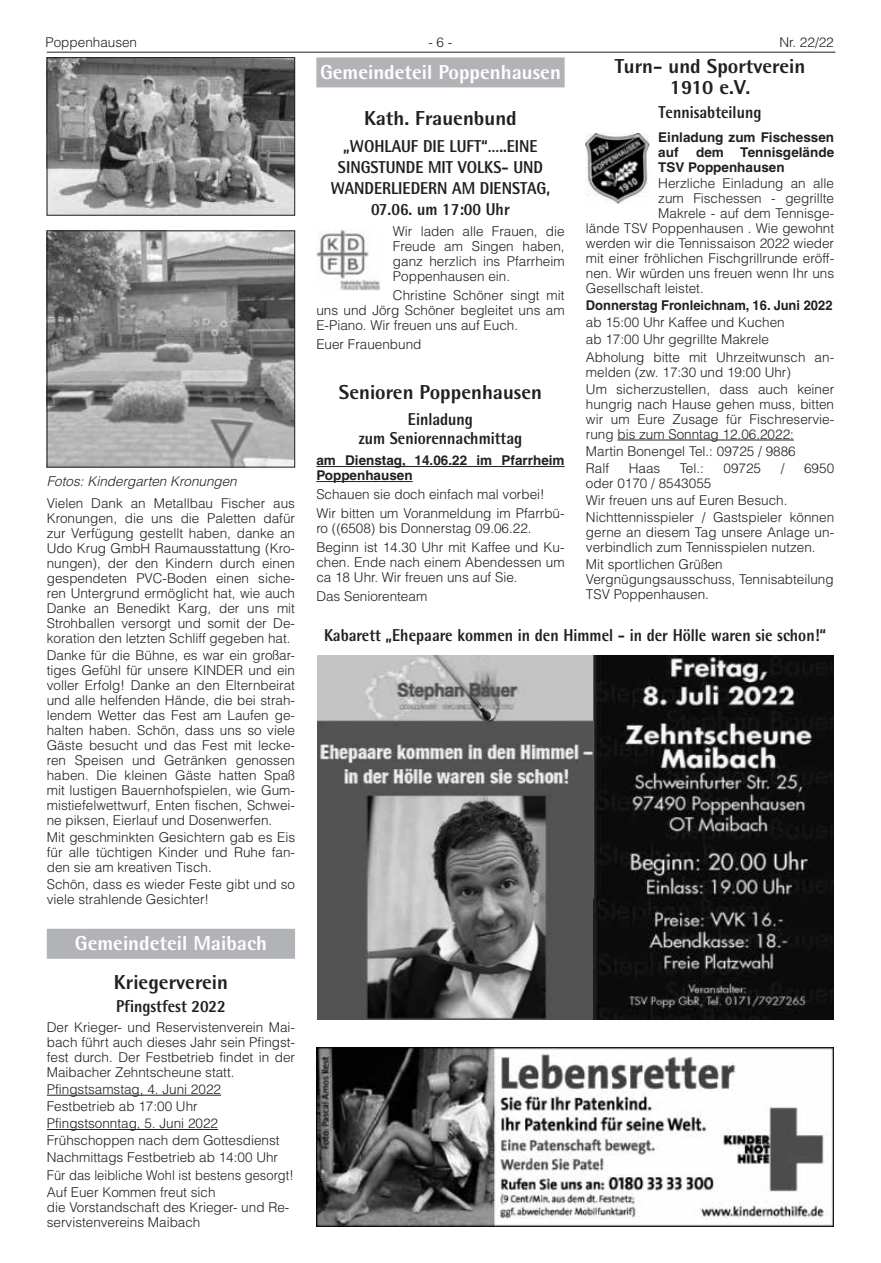
<style>
.page{position:relative;width:881px;height:1263px;background:#fff}
.page>*{position:absolute;margin:0;border:0;box-sizing:border-box;transform-origin:0 0}
.t1{font:800 20.25px/21px "Agfa Rotis Semisans";color:#231f20;text-align:center}
.t2{font:800 20.25px "Agfa Rotis Semisans";color:#fff}
.t3{font:800 17.25px/21px "Agfa Rotis Semisans";color:#231f20;text-align:center;scale:.9 1}
.t4{font:300 13.5px/15px "Helvetica LT";color:#231f20}
.t5{font:700 13.5px/15px "Helvetica LT";color:#231f20}
.t6{font:700 13.5px "Helvetica LT";color:#231f20;scale:.96 1}
.t7{font:italic 300 13.5px "Helvetica LT";color:#231f20}
</style>
<div class="page">
<hr style="left:47px;top:52px;width:788px;height:1px;background:#231f20">
<div style="left:47px;top:929px;width:248px;height:30px;background:#b2b3b7"></div>
<hr style="left:47px;top:1095px;width:174px;height:1px;background:#231f20">
<hr style="left:47px;top:1129px;width:171px;height:1px;background:#231f20">
<img style="left:49px;top:59px;width:244px;height:154px">
<div style="left:47px;top:57px;width:248px;height:158px;border:1px solid #231f20"></div>
<img style="left:49px;top:233px;width:244px;height:232px">
<div style="left:47px;top:231px;width:248px;height:236px;border:1px solid #231f20"></div>
<div style="left:316px;top:57px;width:248px;height:30px;background:#b2b3b7"></div>
<hr style="left:316px;top:466px;width:248px;height:1px;background:#231f20">
<hr style="left:316px;top:481px;width:96px;height:1px;background:#231f20">
<img style="left:316px;top:229px;width:64px;height:61px">
<hr style="left:617px;top:440px;width:176px;height:1px;background:#231f20">
<img style="left:585px;top:134px;width:64px;height:69px">
<img style="left:317px;top:655px;width:516px;height:364px">
<img style="left:316px;top:1048px;width:517px;height:179px">
<p class="t4" style="left:45px;top:34px;width:93px">Poppenhausen</p>
<p class="t4" style="left:428px;top:34px;width:26px">- 6 -</p>
<p class="t4" style="left:779px;top:34px;width:56px">Nr. 22/22</p>
<p class="t7" style="left:47px;top:472px;width:191px">Fotos: Kindergarten Kronungen</p>
<p class="t4" style="left:47px;top:496px;width:250px;text-align:justify">Vielen Dank an Metallbau Fischer aus Kronungen, die uns die Paletten dafür zur Verfügung gestellt haben, danke an Udo Krug GmbH Raumausstattung (Kro&shy;nungen), der den Kindern durch einen gespendeten PVC-Boden einen siche&shy;ren Untergrund ermöglicht hat, wie auch Danke an Benedikt Karg, der uns mit Strohballen versorgt und somit der De&shy;koration den letzten Schliff gegeben hat.</p>
<p class="t4" style="left:47px;top:648px;width:250px;text-align:justify">Danke für die Bühne, es war ein großar&shy;tiges Gefühl für unsere KINDER und ein voller Erfolg! Danke an den Elternbeirat und alle helfenden Hände, die bei strah&shy;lendem Wetter das Fest am Laufen ge&shy;halten haben. Schön, dass uns so viele Gäste besucht und das Fest mit lecke&shy;ren Speisen und Getränken genossen haben. Die kleinen Gäste hatten Spaß mit lustigen Bauernhofspielen, wie Gum&shy;mistiefelwettwurf, Enten fischen, Schwei&shy;ne piksen, Eierlauf und Dosenwerfen.</p>
<p class="t4" style="left:47px;top:830px;width:250px;text-align:justify">Mit geschminkten Gesichtern gab es Eis für alle tüchtigen Kinder und Ruhe fan&shy;den sie am kreativen Tisch.</p>
<p class="t4" style="left:47px;top:877px;width:250px">Schön, dass es wieder Feste gibt und so viele strahlende Gesichter!</p>
<h1 class="t2" style="left:75px;top:930px;width:193px">Gemeindeteil Maibach</h1>
<h1 class="t1" style="left:114px;top:971px;width:116px">Kriegerverein</h1>
<p class="t3" style="left:116px;top:996px;width:123px">Pfingstfest 2022</p>
<p class="t4" style="left:47px;top:1019px;width:250px;text-align:justify">Der Krieger- und Reservistenverein Mai&shy;bach führt auch dieses Jahr sein Pfingst&shy;fest durch. Der Festbetrieb findet in der Maibacher Zehntscheune statt.</p>
<p class="t4" style="left:47px;top:1080px;width:248px;line-height:17.1px">Pfingstsamstag, 4. Juni 2022<br>Festbetrieb ab 17:00 Uhr<br>Pfingstsonntag, 5. Juni 2022<br>Frühschoppen nach dem Gottesdienst<br>Nachmittags Festbetrieb ab 14:00 Uhr<br>Für das leibliche Wohl ist bestens gesorgt!<br>Auf Euer Kommen freut sich</p>
<p class="t4" style="left:47px;top:1199px;width:244px">die Vorstandschaft des Krieger- und Re&shy;servistenvereins Maibach</p>
<h1 class="t1" style="left:614px;top:56px;width:192px">Turn- und Sportverein<br>1910 e.V.</h1>
<p class="t3" style="left:658px;top:102px;width:116px">Tennisabteilung</p>
<p class="t5" style="left:658px;top:129px;width:177px">Einladung zum Fischessen auf</p>
<h1 class="t2" style="left:320px;top:59px;width:242px">Gemeindeteil Poppenhausen</h1>
<h1 class="t1" style="left:364px;top:107px;width:154px">Kath. Frauenbund</h1>
<p class="t3" style="left:331px;top:135px;width:245px">„WOHLAUF DIE LUFT“…..EINE<br>SINGSTUNDE MIT VOLKS- UND<br>WANDERLIEDERN AM DIENSTAG,<br>07.06. um 17:00 Uhr</p>
<p class="t4" style="left:393px;top:224px;width:173px;text-align:justify">Wir laden alle Frauen, die Freude am Singen haben, ganz herzlich ins Pfarrheim Poppenhausen ein.</p>
<p class="t4" style="left:316px;top:288px;width:250px;text-align:justify;text-indent:77px">Christine Schöner singt mit uns und Jörg Schöner begleitet uns am E-Piano. Wir freuen uns auf Euch.</p>
<p class="t4" style="left:316px;top:337px;width:107px">Euer Frauenbund</p>
<h1 class="t1" style="left:339px;top:381px;width:205px">Senioren Poppenhausen</h1>
<p class="t3" style="left:358px;top:409px;width:183px;line-height:19.5px">Einladung<br>zum Seniorennachmittag</p>
<p class="t5" style="left:316px;top:453px;width:250px">am Dienstag, 14.06.22 im Pfarrheim<br>Poppenhausen</p>
<p class="t4" style="left:316px;top:485px;width:250px;line-height:18.9px">Schauen sie doch einfach mal vorbei!<br>Wir bitten um Voranmeldung im Pfarrbü-</p>
<p class="t4" style="left:316px;top:519px;width:249px;line-height:18.9px">ro ((6508) bis Donnerstag 09.06.22.<br>Beginn ist 14.30 Uhr mit Kaffee und Ku-</p>
<p class="t4" style="left:316px;top:554px;width:250px">chen. Ende nach einem Abendessen um ca 18 Uhr. Wir freuen uns auf Sie.</p>
<p class="t4" style="left:316px;top:588px;width:112px">Das Seniorenteam</p>
<p class="t5" style="left:658px;top:144px;width:177px;text-indent:38px">dem Tennisgelände<br>TSV Poppenhausen</p>
<p class="t4" style="left:658px;top:176px;width:177px">Herzliche Einladung an alle</p>
<p class="t4" style="left:658px;top:191px;width:177px">zum Fischessen - gegrillte</p>
<p class="t4" style="left:658px;top:206px;width:177px">Makrele - auf dem Tennisge-</p>
<p class="t4" style="left:585px;top:221px;width:250px">lände TSV Poppenhausen . Wie gewohnt</p>
<p class="t4" style="left:585px;top:236px;width:250px">werden wir die Tennissaison 2022 wieder</p>
<p class="t4" style="left:585px;top:251px;width:250px">mit einer fröhlichen Fischgrillrunde eröff-</p>
<p class="t4" style="left:585px;top:266px;width:250px">nen. Wir würden uns freuen wenn Ihr uns</p>
<p class="t4" style="left:585px;top:281px;width:119px">Gesellschaft leistet.</p>
<p class="t6" style="left:585px;top:297px;width:258px">Donnerstag Fronleichnam, 16. Juni 2022</p>
<p class="t4" style="left:585px;top:314px;width:250px;line-height:17.1px">ab 15:00 Uhr Kaffee und Kuchen<br>ab 17:00 Uhr gegrillte Makrele<br>Abholung bitte mit Uhrzeitwunsch an-</p>
<p class="t4" style="left:585px;top:363px;width:250px;line-height:17.1px">melden (zw. 17:30 und 19:00 Uhr)<br>Um sicherzustellen, dass auch keiner</p>
<p class="t4" style="left:585px;top:396px;width:250px;text-align:justify">hungrig nach Hause gehen muss, bitten wir um Eure Zusage für Fischreservie&shy;rung bis zum Sonntag 12.06.2022:</p>
<p class="t4" style="left:585px;top:442px;width:211px;line-height:17.1px">Martin Bonengel Tel.: 09725 / 9886<br>Ralf</p>
<p class="t4" style="left:628px;top:460px;width:33px">Haas</p>
<p class="t4" style="left:679px;top:460px;width:26px">Tel.:</p>
<p class="t4" style="left:723px;top:460px;width:39px">09725</p>
<p class="t4" style="left:780px;top:460px;width:5px">/</p>
<p class="t4" style="left:803px;top:460px;width:32px">6950</p>
<p class="t4" style="left:585px;top:474px;width:250px;line-height:17.1px">oder 0170 / 8543055<br>Wir freuen uns auf Euren Besuch.<br>Nichttennisspieler / Gastspieler können</p>
<p class="t4" style="left:585px;top:525px;width:250px">gerne an diesem Tag unsere Anlage un&shy;verbindlich zum Tennisspielen nutzen.</p>
<p class="t4" style="left:585px;top:557px;width:249px">Mit sportlichen Grüßen<br>Vergnügungsausschuss, Tennisabteilung<br>TSV Poppenhausen.</p>
<p class="t3" style="left:324px;top:624px;width:559px">Kabarett „Ehepaare kommen in den Himmel - in der Hölle waren sie schon!“</p>
</div>
